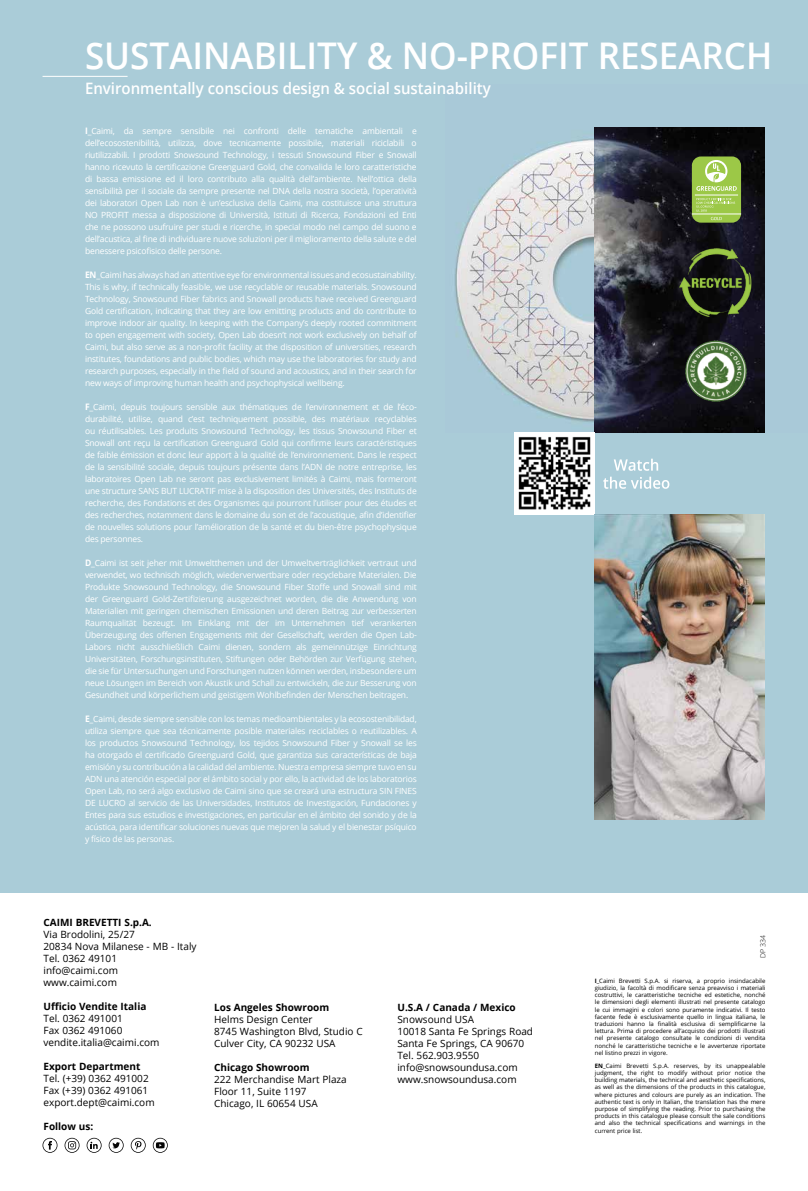
<style>
.page{position:relative;width:808px;height:1191px;background:#fff}
.page>*{position:absolute;margin:0;border:0;box-sizing:border-box;transform-origin:0 0}
.t1{font:600 36.8px "Open Sans";color:#fff;scale:.95 1}
.t2{font:600 15.8px "Open Sans";color:#fff;scale:.95 1}
.t3{font:10px/12px "Open Sans";color:#000}
.t4{font:700 10px "Open Sans";color:#000}
.t5{font:8.5px/12px "Open Sans";letter-spacing:-.02em;color:#fff;text-align:justify}
.t6{font:300 7px "Open Sans";color:#000}
.t7{font:6px/7.2px "Open Sans";color:#000;text-align:justify}
.s1{font-weight:700;font-size:8.9px}
.s2{font-weight:700}
</style>
<div class="page">
<svg style="left:43px;top:1137px;width:14px;height:15px"></svg>
<svg style="left:65px;top:1137px;width:15px;height:15px"></svg>
<svg style="left:87px;top:1137px;width:15px;height:15px"></svg>
<svg style="left:109px;top:1137px;width:15px;height:15px"></svg>
<svg style="left:131px;top:1137px;width:15px;height:15px"></svg>
<svg style="left:153px;top:1137px;width:15px;height:15px"></svg>
<div style="left:0;top:0;width:808px;height:892px;background:#aaccd8"></div>
<hr style="left:43px;top:76px;width:85px;height:1px;background:#fff">
<img style="left:455px;top:127px;width:310px;height:306px">
<img style="left:595px;top:128px;width:170px;height:305px">
<img style="left:680px;top:245px;width:72px;height:71px">
<div style="left:692px;top:156px;width:49px;height:67px;background:#9cc847;border-radius:9px"></div>
<hr style="left:692px;top:214px;width:49px;height:1px;background:#fff">
<svg style="left:696px;top:198px;width:39px;height:22px"></svg>
<hr style="left:695px;top:195px;width:43px;height:1px;background:#fff">
<svg style="left:696px;top:160px;width:41px;height:31px"></svg>
<img style="left:680px;top:336px;width:72px;height:70px">
<div style="left:514px;top:433px;width:81px;height:82px;background:#fff"></div>
<img style="left:518px;top:436px;width:73px;height:74px">
<svg style="left:603px;top:477px;width:66px;height:12px"></svg>
<svg style="left:614px;top:459px;width:44px;height:12px"></svg>
<img style="left:595px;top:515px;width:170px;height:305px">
<h1 class="t1" style="left:85px;top:31px;width:725px">SUSTAINABILITY &amp; NO-PROFIT RESEARCH</h1>
<h2 class="t2" style="left:85px;top:78px;width:429px">Environmentally conscious design &amp; social sustainability</h2>
<p class="t5" style="left:85px;top:125px;width:333px"><span class="s1">I</span>_Caimi, da sempre sensibile nei confronti delle tematiche ambientali e dell’ecosostenibilità, utilizza, dove tecnicamente possibile, materiali riciclabili o riutilizzabili. I prodotti Snowsound Technology, i tessuti Snowsound Fiber e Snowall hanno ricevuto la certificazione Greenguard Gold, che convalida le loro caratteristiche di bassa emissione ed il loro contributo alla qualità dell’ambiente. Nell’ottica della sensibilità per il sociale da sempre presente nel DNA della nostra società, l’operatività dei laboratori Open Lab non è un’esclusiva della Caimi, ma costituisce una struttura NO PROFIT messa a disposizione di Università, Istituti di Ricerca, Fondazioni ed Enti che ne possono usufruire per studi e ricerche, in special modo nel campo del suono e dell’acustica, al fine di individuare nuove soluzioni per il miglioramento della salute e del benessere psicofisico delle persone.</p>
<p class="t5" style="left:85px;top:269px;width:333px"><span class="s1">EN</span>_Caimi has always had an attentive eye for environmental issues and ecosustainability.<br>This is why, if technically feasible, we use recyclable or reusable materials. Snowsound Technology, Snowsound Fiber fabrics and Snowall products have received Greenguard Gold certification, indicating that they are low emitting products and do contribute to improve indoor air quality. In keeping with the Company’s deeply rooted commitment to open engagement with society, Open Lab doesn’t not work exclusively on behalf of Caimi, but also serve as a non-profit facility at the disposition of universities, research institutes, foundations and public bodies, which may use the laboratories for study and research purposes, especially in the field of sound and acoustics, and in their search for new ways of improving human health and psychophysical wellbeing.</p>
<p class="t5" style="left:85px;top:401px;width:333px"><span class="s1">F</span>_Caimi, depuis toujours sensible aux thématiques de l’environnement et de l’éco&shy;durabilité, utilise, quand c’est techniquement possible, des matériaux recyclables ou réutilisables. Les produits Snowsound Technology, les tissus Snowsound Fiber et Snowall ont reçu la certification Greenguard Gold qui confirme leurs caractéristiques de faible émission et donc leur apport à la qualité de l’environnement. Dans le respect de la sensibilité sociale, depuis toujours présente dans l’ADN de notre entreprise, les laboratoires Open Lab ne seront pas exclusivement limités à Caimi, mais formeront une structure SANS BUT LUCRATIF mise à la disposition des Universités, des Instituts de recherche, des Fondations et des Organismes qui pourront l’utiliser pour des études et des recherches, notamment dans le domaine du son et de l’acoustique, afin d’identifier de nouvelles solutions pour l’amélioration de la santé et du bien-être psychophysique des personnes.</p>
<p class="t5" style="left:85px;top:557px;width:333px"><span class="s1">D</span>_Caimi ist seit jeher mit Umweltthemen und der Umweltverträglichkeit vertraut und verwendet, wo technisch möglich, wiederverwertbare oder recyclebare Materialen. Die Produkte Snowsound Technology, die Snowsound Fiber Stoffe und Snowall sind mit der Greenguard Gold-Zertifizierung ausgezeichnet worden, die die Anwendung von Materialien mit geringen chemischen Emissionen und deren Beitrag zur verbesserten Raumqualität bezeugt. Im Einklang mit der im Unternehmen tief verankerten Überzeugung des offenen Engagements mit der Gesellschaft, werden die Open Lab-Labors nicht ausschließlich Caimi dienen, sondern als gemeinnützige Einrichtung Universitäten, Forschungsinstituten, Stiftungen oder Behörden zur Verfügung stehen, die sie für Untersuchungen und Forschungen nutzen können werden, insbesondere um neue Lösungen im Bereich von Akustik und Schall zu entwickeln, die zur Besserung von Gesundheit und körperlichem und geistigem Wohlbefinden der Menschen beitragen.</p>
<p class="t5" style="left:85px;top:713px;width:333px"><span class="s1">E</span>_Caimi, desde siempre sensible con los temas medioambientales y la ecosostenibilidad, utiliza siempre que sea técnicamente posible materiales reciclables o reutilizables. A los productos Snowsound Technology, los tejidos Snowsound Fiber y Snowall se les ha otorgado el certificado Greenguard Gold, que garantiza sus características de baja emisión y su contribución a la calidad del ambiente. Nuestra empresa siempre tuvo en su ADN una atención especial por el ámbito social y por ello, la actividad de los laboratorios Open Lab, no será algo exclusivo de Caimi sino que se creará una estructura SIN FINES DE LUCRO al servicio de las Universidades, Institutos de Investigación, Fundaciones y Entes para sus estudios e investigaciones, en particular en el ámbito del sonido y de la acústica, para identificar soluciones nuevas que mejoren la salud y el bienestar psíquico y físico de las personas.</p>
<p class="t4" style="left:44px;top:915px;width:110px">CAIMI BREVETTI S.p.A.</p>
<p class="t3" style="left:44px;top:928px;width:155px">Via Brodolini, 25/27<br>20834 Nova Milanese - MB - Italy<br>Tel. 0362 49101<br>info@caimi.com<br>www.caimi.com</p>
<p class="t4" style="left:44px;top:999px;width:104px">Ufficio Vendite Italia</p>
<p class="t3" style="left:44px;top:1012px;width:117px">Tel. 0362 491001<br>Fax 0362 491060 vendite.italia@caimi.com</p>
<p class="t4" style="left:44px;top:1059px;width:98px">Export Department</p>
<p class="t3" style="left:44px;top:1072px;width:113px">Tel. (+39) 0362 491002<br>Fax (+39) 0362 491061 export.dept@caimi.com</p>
<p class="t4" style="left:44px;top:1119px;width:51px">Follow us:</p>
<p class="t4" style="left:214px;top:1000px;width:117px">Los Angeles Showroom</p>
<p class="t3" style="left:214px;top:1013px;width:150px">Helms Design Center<br>8745 Washington Blvd, Studio C<br>Culver City, CA 90232 USA</p>
<p class="t4" style="left:214px;top:1060px;width:97px">Chicago Showroom</p>
<p class="t3" style="left:214px;top:1073px;width:134px">222 Merchandise Mart Plaza<br>Floor 11, Suite 1197<br>Chicago, IL 60654 USA</p>
<p class="t4" style="left:397px;top:1000px;width:120px">U.S.A / Canada / Mexico</p>
<p class="t3" style="left:397px;top:1013px;width:137px">Snowsound USA<br>10018 Santa Fe Springs Road<br>Santa Fe Springs, CA 90670<br>Tel. 562.903.9550 info@snowsoundusa.com www.snowsoundusa.com</p>
<p class="t6" style="left:758px;top:957px;width:24px;rotate:-90deg">DP 334</p>
<p class="t7" style="left:595px;top:977px;width:172px"><span class="s2">I_</span>Caimi Brevetti S.p.A. si riserva, a proprio insindacabile giudizio, la facoltà di modificare senza preavviso i materiali costruttivi, le caratteristiche tecniche ed estetiche, nonché le dimensioni degli elementi illustrati nel presente catalogo le cui immagini e colori sono puramente indicativi. Il testo facente fede è esclusivamente quello in lingua italiana, le traduzioni hanno la finalità esclusiva di semplificarne la lettura. Prima di procedere all’acquisto dei prodotti illustrati nel presente catalogo consultate le condizioni di vendita nonché le caratteristiche tecniche e le avvertenze riportate nel listino prezzi in vigore.</p>
<p class="t7" style="left:595px;top:1061px;width:172px"><span class="s2">EN_</span>Caimi Brevetti S.p.A. reserves, by its unappealable judgment, the right to modify without prior notice the building materials, the technical and aesthetic specifications, as well as the dimensions of the products in this catalogue, where pictures and colours are purely as an indication. The authentic text is only in Italian, the translation has the mere purpose of simplifying the reading. Prior to purchasing the products in this catalogue please consult the sale conditions and also the technical specifications and warnings in the current price list.</p>
</div>
